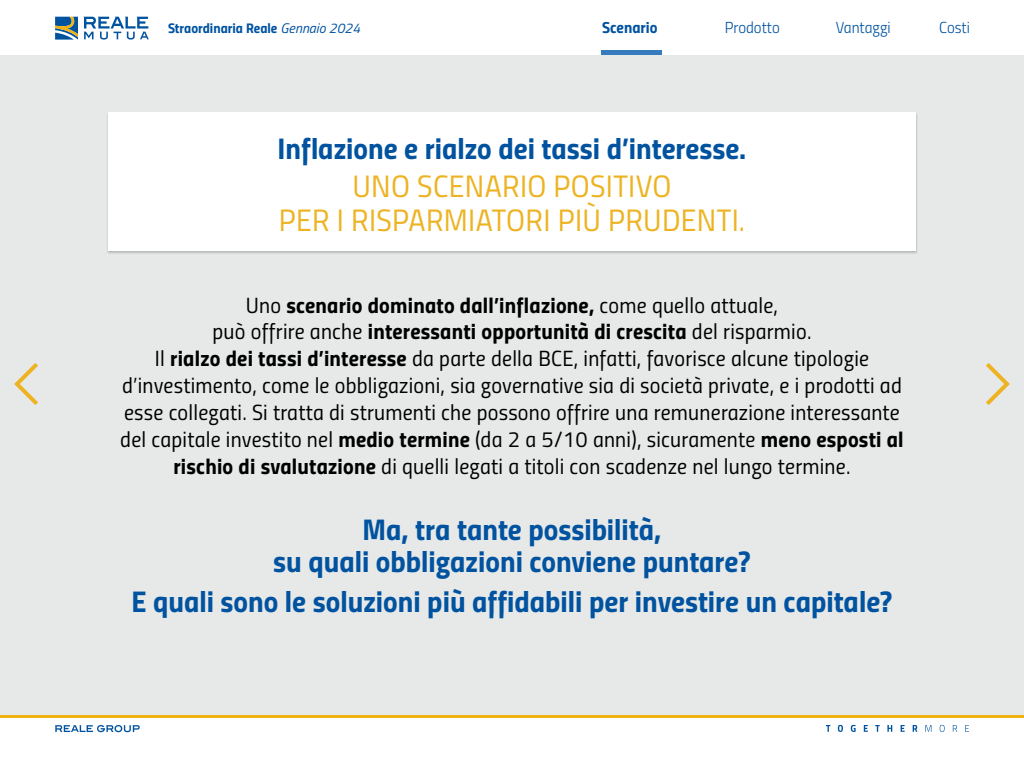
<style>
.page{position:relative;width:1024px;height:768px;background:#fff}
.page>*{position:absolute;margin:0;border:0;box-sizing:border-box;transform-origin:0 0}
.t1{font:31px/34px "Titillium Regular Upright";letter-spacing:.01em;color:#edb322;text-align:center}
.t2{font:30px/32px "Titillium Bold Upright";color:#0153a0;text-align:center}
.t3{font:22px/27px "Titillium Regular Upright";letter-spacing:.01em;color:#000001;text-align:center}
.t4{font:22px/27px "Titillium Bold Upright";letter-spacing:.01em;color:#000001;text-align:center}
.t5{font:16px "Titillium Light Upright";color:#0153a0}
.t6{font:16px "Titillium Bold Upright";color:#0153a0}
.t7{font:14px "Titillium Bold Upright";color:#0153a0}
.s1{font-family:"Titillium";font-style:italic}
.s2{font-family:"Titillium Regular Upright"}
.s3{font-family:"Titillium Bold Upright"}
</style>
<div class="page">
<svg style="left:55px;top:17px;width:94px;height:23px"></svg>
<div style="left:0;top:55px;width:1024px;height:660px;background:#e7e9e8"></div>
<div style="left:601px;top:50px;width:61px;height:5px;background:#377bbf"></div>
<svg style="left:55px;top:725px;width:85px;height:7px"></svg>
<hr style="left:0;top:715px;width:1024px;height:2px;background:#efb211">
<svg style="left:986px;top:363px;width:24px;height:42px"></svg>
<svg style="left:14px;top:363px;width:24px;height:42px"></svg>
<svg style="left:826px;top:725px;width:143px;height:7px"></svg>
<div style="left:106px;top:112px;width:812px;height:142px;background:#000001;opacity:.2"></div>
<div style="left:108px;top:112px;width:808px;height:138px;background:#fff"></div>
<p class="t7" style="left:168px;top:17px;width:194px">Straordinaria Reale <span class="s1">Gennaio 2024</span></p>
<p class="t6" style="left:602px;top:15px;width:57px">Scenario</p>
<p class="t5" style="left:725px;top:16px;width:56px">Prodotto</p>
<p class="t5" style="left:836px;top:16px;width:56px">Vantaggi</p>
<p class="t5" style="left:939px;top:16px;width:32px">Costi</p>
<h2 class="t2" style="left:278px;top:131px;width:470px">Inflazione e rialzo dei tassi d’interesse.</h2>
<h1 class="t1" style="left:279px;top:168px;width:468px">UNO SCENARIO POSITIVO<br>PER I RISPARMIATORI PIÙ PRUDENTI.</h1>
<p class="t4" style="left:213px;top:290px;width:600px"><span class="s2">Uno</span> scenario dominato dall’inflazione, <span class="s2">come quello attuale,<br>può offrire anche</span> interessanti opportunità di crescita <span class="s2">del risparmio.</span></p>
<p class="t3" style="left:120px;top:344px;width:785px">Il <span class="s3">rialzo dei tassi d’interesse</span> da parte della BCE, infatti, favorisce alcune tipologie d’investimento, come le obbligazioni, sia governative sia di società private, e i prodotti ad esse collegati. Si tratta di strumenti che possono offrire una remunerazione interessante del capitale investito nel <span class="s3">medio termine</span> (da 2 a 5/10 anni), sicuramente <span class="s3">meno esposti al rischio di svalutazione</span> di quelli legati a titoli con scadenze nel lungo termine.</p>
<h2 class="t2" style="left:273px;top:511px;width:479px">Ma, tra tante possibilità,<br>su quali obbligazioni conviene puntare?</h2>
<h2 class="t2" style="left:131px;top:583px;width:763px">E quali sono le soluzioni più affidabili per investire un capitale?</h2>
</div>
